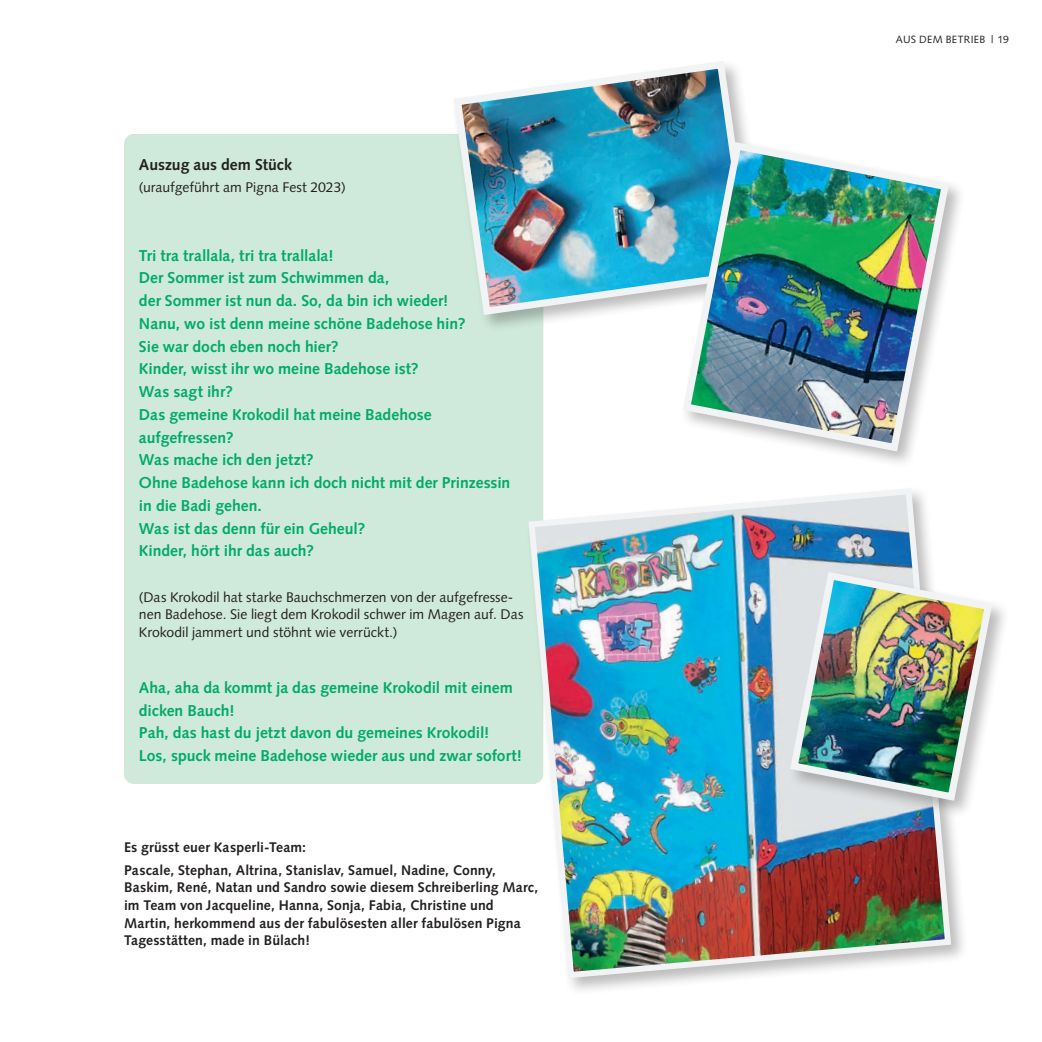
<style>
.page{position:relative;width:1042px;height:1042px;background:#fff}
.page>*{position:absolute;margin:0;border:0;box-sizing:border-box;transform-origin:0 0}
.t1{font:700 15.75px/22.8px "Syntax LT Std";color:#00ab66}
.t2{font:700 15.75px "Syntax LT Std";color:#231f20}
.t3{font:700 14px/17.5px "Syntax LT Std";letter-spacing:.01em;color:#231f20}
.t4{font:14px/17.5px "Syntax LT Std";color:#231f20}
.t5{font:10.5px "Syntax LT Std";letter-spacing:.035em;color:#231f20}
</style>
<div class="page">
<div style="left:124px;top:134px;width:419px;height:650px;background:#cfe9da;border-radius:10px"></div>
<div style="left:525px;top:485px;width:444px;height:511px;background:#231f20;opacity:.3"></div>
<img style="left:525px;top:485px;width:429px;height:496px">
<div style="left:450px;top:58px;width:322px;height:275px;background:#231f20;opacity:.3"></div>
<img style="left:450px;top:58px;width:308px;height:261px">
<img style="left:678px;top:138px;width:275px;height:318px">
<div style="left:787px;top:569px;width:223px;height:249px;background:#231f20;opacity:.3"></div>
<img style="left:786px;top:568px;width:210px;height:237px">
<p class="t2" style="left:139px;top:155px;width:154px">Auszug aus dem Stück</p>
<p class="t4" style="left:139px;top:179px;width:208px">(uraufgeführt am Pigna Fest 2023)</p>
<p class="t1" style="left:139px;top:244px;width:373px">Tri tra trallala, tri tra trallala!<br>Der Sommer ist zum Schwimmen da,<br>der Sommer ist nun da. So, da bin ich wieder!<br>Nanu, wo ist denn meine schöne Badehose hin?<br>Sie war doch eben noch hier?<br>Kinder, wisst ihr wo meine Badehose ist?<br>Was sagt ihr?<br>Das gemeine Krokodil hat meine Badehose aufgefressen?<br>Was mache ich den jetzt?<br>Ohne Badehose kann ich doch nicht mit der Prinzessin in die Badi gehen.<br>Was ist das denn für ein Geheul?<br>Kinder, hört ihr das auch?</p>
<p class="t4" style="left:139px;top:588px;width:386px">(Das Krokodil hat starke Bauchschmerzen von der aufgefresse&shy;nen Badehose. Sie liegt dem Krokodil schwer im Magen auf. Das<br>Krokodil jammert und stöhnt wie verrückt.)</p>
<p class="t1" style="left:139px;top:676px;width:384px">Aha, aha da kommt ja das gemeine Krokodil mit einem dicken Bauch!<br>Pah, das hast du jetzt davon du gemeines Krokodil!<br>Los, spuck meine Badehose wieder aus und zwar sofort!</p>
<p class="t3" style="left:124px;top:836px;width:373px;line-height:22.8px">Es grüsst euer Kasperli-Team:<br>Pascale, Stephan, Altrina, Stanislav, Samuel, Nadine, Conny,</p>
<p class="t3" style="left:124px;top:879px;width:416px">Baskim, René, Natan und Sandro sowie diesem Schreiberling Marc, im Team von Jacqueline, Hanna, Sonja, Fabia, Christine und Martin, herkommend aus der fabulösesten aller fabulösen Pigna Tagesstätten, made in Bülach!</p>
<p class="t5" style="left:896px;top:33px;width:115px">AUS DEM BETRIEB | 19</p>
</div>
